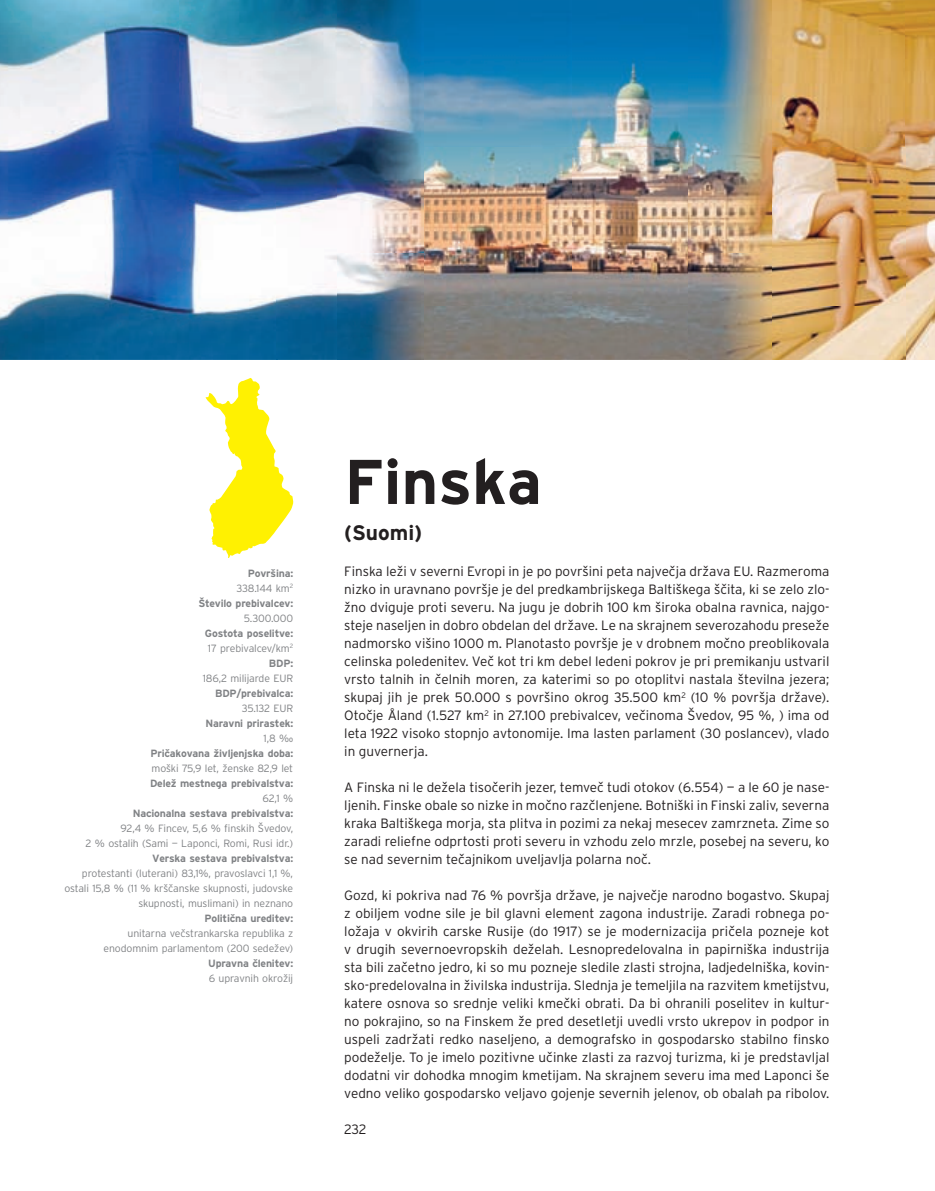
<style>
.page{position:relative;width:935px;height:1191px;background:#fff}
.page>*{position:absolute;margin:0;border:0;box-sizing:border-box;transform-origin:0 0}
.t1{font:700 63px "Interstate FBCC";color:#231f20}
.t2{font:700 21px "Interstate FBCC";color:#231f20}
.t3{font:300 13.5px/18px "Interstate FBCC";color:#231f20;text-align:justify}
.t4{font:300 10.5px/15px "Interstate FBCC";letter-spacing:-.01em;color:#808285;text-align:right}
.t5{font:700 10.5px/15px "Interstate FBCC";letter-spacing:-.02em;color:#808285;text-align:right}
.s1{font-weight:300}
</style>
<div class="page">
<img style="left:689px;top:0;width:245px;height:360px">
<img style="left:423px;top:0;width:298px;height:147px">
<img style="left:423px;top:147px;width:266px;height:213px">
<img style="left:0;top:0;width:337px;height:200px">
<img style="left:0;top:200px;width:337px;height:160px">
<img style="left:337px;top:0;width:86px;height:360px">
<svg style="left:205px;top:378px;width:88px;height:180px"></svg>
<p class="t5" style="left:198px;top:566px;width:96px">Površina:<br><span class="s1">338.144 km</span><sup>2<br></sup>Število prebivalcev:</p>
<p class="t4" style="left:244px;top:611px;width:51px">5.300.000</p>
<p class="t5" style="left:205px;top:626px;width:90px">Gostota poselitve:<br><span class="s1">17 prebivalcev/km</span><sup>2<br></sup>BDP:</p>
<p class="t4" style="left:203px;top:671px;width:92px">186,2 milijarde EUR</p>
<p class="t5" style="left:215px;top:686px;width:80px">BDP/prebivalca:</p>
<p class="t4" style="left:242px;top:701px;width:53px">35.132 EUR</p>
<p class="t5" style="left:205px;top:716px;width:89px">Naravni prirastek:</p>
<p class="t4" style="left:263px;top:731px;width:31px">1,8 ‰</p>
<p class="t5" style="left:150px;top:746px;width:144px">Pričakovana življenjska doba:</p>
<p class="t4" style="left:151px;top:761px;width:143px">moški 75,9 let, ženske 82,9 let</p>
<p class="t5" style="left:150px;top:776px;width:145px">Delež mestnega prebivalstva:</p>
<p class="t4" style="left:262px;top:792px;width:32px">62,1 %</p>
<p class="t5" style="left:133px;top:806px;width:162px">Nacionalna sestava prebivalstva:</p>
<p class="t4" style="left:86px;top:822px;width:209px">92,4 % Fincev, 5,6 % finskih Švedov,<br>2 % ostalih (Sami — Laponci, Romi, Rusi idr.)</p>
<p class="t5" style="left:152px;top:851px;width:143px">Verska sestava prebivalstva:</p>
<p class="t4" style="left:64px;top:867px;width:230px">protestanti (luterani) 83,1%, pravoslavci 1,1 %, ostali 15,8 % (11 % krščanske skupnosti, judovske skupnosti, muslimani) in neznano</p>
<p class="t5" style="left:204px;top:911px;width:90px">Politična ureditev:</p>
<p class="t4" style="left:104px;top:927px;width:191px">unitarna večstrankarska republika z enodomnim parlamentom (200 sedežev)</p>
<p class="t5" style="left:208px;top:956px;width:86px">Upravna členitev:</p>
<p class="t4" style="left:209px;top:972px;width:86px">6 upravnih okrožij</p>
<h1 class="t1" style="left:344px;top:458px;width:199px">Finska</h1>
<h2 class="t2" style="left:344px;top:525px;width:79px">(Suomi)</h2>
<p class="t3" style="left:344px;top:563px;width:486px">Finska leži v severni Evropi in je po površini peta največja država EU. Razmeroma nizko in uravnano površje je del predkambrijskega Baltiškega ščita, ki se zelo zlo&shy;žno dviguje proti severu. Na jugu je dobrih 100 km široka obalna ravnica, najgo&shy;steje naseljen in dobro obdelan del države. Le na skrajnem severozahodu preseže nadmorsko višino 1000 m. Planotasto površje je v drobnem močno preoblikovala celinska poledenitev. Več kot tri km debel ledeni pokrov je pri premikanju ustvaril vrsto talnih in čelnih moren, za katerimi so po otoplitvi nastala številna jezera; skupaj jih je prek 50.000 s površino okrog 35.500 km<sup>2</sup> (10 % površja države).<br>Otočje Åland (1.527 km<sup>2</sup> in 27.100 prebivalcev, večinoma Švedov, 95 %, ) ima od leta 1922 visoko stopnjo avtonomije. Ima lasten parlament (30 poslancev), vlado in guvernerja.</p>
<p class="t3" style="left:344px;top:779px;width:486px">A Finska ni le dežela tisočerih jezer, temveč tudi otokov (6.554) — a le 60 je nase&shy;ljenih. Finske obale so nizke in močno razčlenjene. Botniški in Finski zaliv, severna kraka Baltiškega morja, sta plitva in pozimi za nekaj mesecev zamrzneta. Zime so zaradi reliefne odprtosti proti severu in vzhodu zelo mrzle, posebej na severu, ko se nad severnim tečajnikom uveljavlja polarna noč.</p>
<p class="t3" style="left:344px;top:887px;width:486px">Gozd, ki pokriva nad 76 % površja države, je največje narodno bogastvo. Skupaj z obiljem vodne sile je bil glavni element zagona industrije. Zaradi robnega po&shy;ložaja v okvirih carske Rusije (do 1917) se je modernizacija pričela pozneje kot v drugih severnoevropskih deželah. Lesnopredelovalna in papirniška industrija sta bili začetno jedro, ki so mu pozneje sledile zlasti strojna, ladjedelniška, kovin&shy;sko-predelovalna in živilska industrija. Slednja je temeljila na razvitem kmetijstvu, katere osnova so srednje veliki kmečki obrati. Da bi ohranili poselitev in kultur&shy;no pokrajino, so na Finskem že pred desetletji uvedli vrsto ukrepov in podpor in uspeli zadržati redko naseljeno, a demografsko in gospodarsko stabilno finsko podeželje. To je imelo pozitivne učinke zlasti za razvoj turizma, ki je predstavljal dodatni vir dohodka mnogim kmetijam. Na skrajnem severu ima med Laponci še vedno veliko gospodarsko veljavo gojenje severnih jelenov, ob obalah pa ribolov.</p>
<p class="t3" style="left:344px;top:1121px;width:24px">232</p>
</div>
